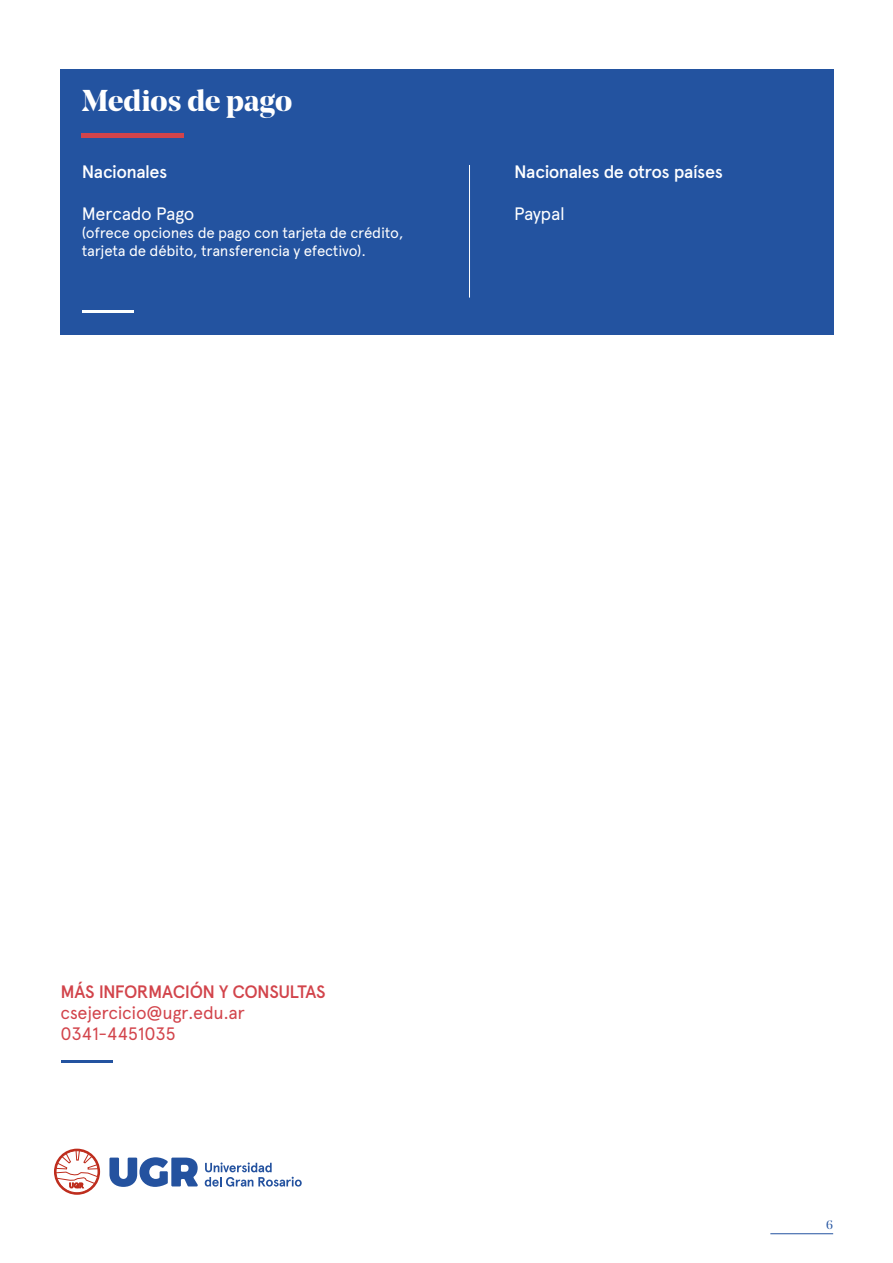
<style>
.page{position:relative;width:893px;height:1263px;background:#fff}
.page>*{position:absolute;margin:0;border:0;box-sizing:border-box;transform-origin:0 0}
.t1{font:700 30px "Noe Display";color:#fff}
.t2{font:18px/21px "Apercu Pro";letter-spacing:-.02em;color:#d2444b}
.t3{font:500 18px "Apercu Pro";letter-spacing:-.03em;color:#fff}
.t4{font:500 18px "Apercu Pro";letter-spacing:-.03em;color:#d2444b}
.t5{font:18px "Apercu Pro";letter-spacing:-.02em;color:#fff}
.t6{font:15px/18px "Apercu Pro";letter-spacing:-.02em;color:#fff}
.t7{font:12px "Noe Display";color:#2353a0}
</style>
<div class="page">
<div style="left:60px;top:69px;width:773px;height:266px;background:#2353a0"></div>
<hr style="left:82px;top:310px;width:52px;height:3px;background:#fcffff">
<div style="left:82px;top:133px;width:102px;height:5px;background:#d2444b"></div>
<svg style="left:205px;top:1162px;width:97px;height:24px"></svg>
<svg style="left:54px;top:1149px;width:46px;height:46px"></svg>
<div style="left:56px;top:1150px;width:42px;height:43px;border:1px solid #be2c1c;border-radius:50%"></div>
<svg style="left:109px;top:1157px;width:89px;height:30px"></svg>
<hr style="left:770px;top:1233px;width:63px;height:1px;background:#2353a0">
<hr style="left:62px;top:1060px;width:51px;height:2px;background:#2353a0">
<hr style="left:469px;top:165px;width:1px;height:133px;background:#fff">
<h1 class="t1" style="left:82px;top:81px;width:212px">Medios de pago</h1>
<p class="t3" style="left:82px;top:158px;width:87px">Nacionales</p>
<p class="t5" style="left:82px;top:200px;width:114px">Mercado Pago</p>
<p class="t6" style="left:82px;top:222px;width:323px">(ofrece opciones de pago con tarjeta de crédito, tarjeta de débito, transferencia y efectivo).</p>
<p class="t3" style="left:514px;top:158px;width:210px">Nacionales de otros países</p>
<p class="t5" style="left:514px;top:200px;width:52px">Paypal</p>
<p class="t4" style="left:60px;top:978px;width:267px">MÁS INFORMACIÓN Y CONSULTAS</p>
<p class="t2" style="left:60px;top:1000px;width:186px">csejercicio@ugr.edu.ar<br>0341-4451035</p>
<p class="t7" style="left:826px;top:1217px;width:8px">6</p>
</div>
